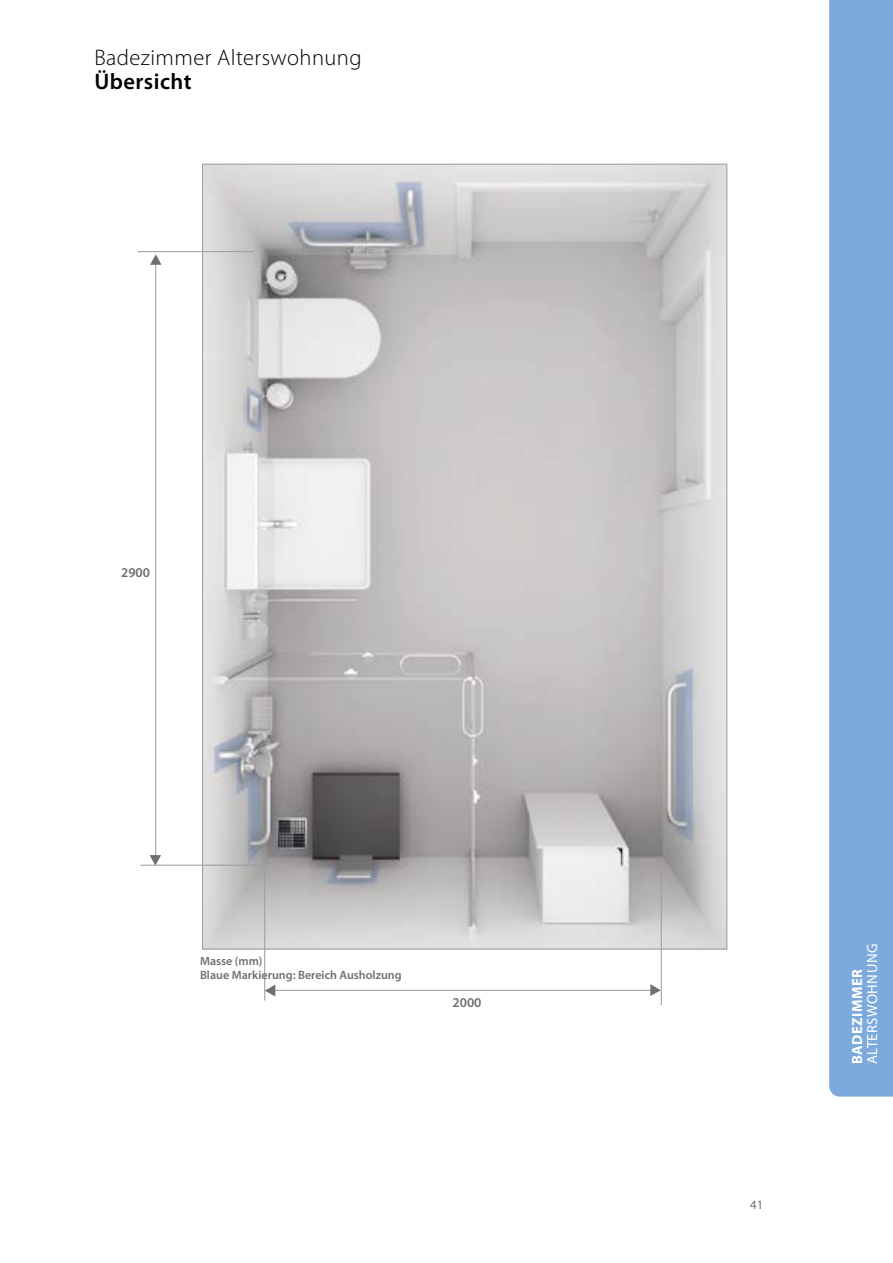
<style>
.page{position:relative;width:893px;height:1263px;background:#fff}
.page>*{position:absolute;margin:0;border:0;box-sizing:border-box;transform-origin:0 0}
.t1{font:300 22.5px "Myriad Pro";letter-spacing:.02em;color:#000}
.t2{font:600 22.5px "Myriad Pro";letter-spacing:.02em;color:#000}
.t3{font:14.7px "Myriad Pro";letter-spacing:.03em;color:#fff}
.t4{font:700 14.7px "Myriad Pro";letter-spacing:.03em;color:#fff}
.t5{font:600 13.5px "Myriad Pro";color:#706f6f}
.t6{font:12.75px "Myriad Pro";color:#706f6f}
.t7{font:600 12px/13.4px "Myriad Pro";color:#706f6f}
</style>
<div class="page">
<img style="left:204px;top:166px;width:521px;height:781px">
<hr style="left:155px;top:263px;width:1px;height:599px;background:#9d9d9c">
<svg style="left:150px;top:855px;width:11px;height:10px"></svg>
<hr style="left:140px;top:865px;width:118px;height:1px;background:#9d9d9c">
<svg style="left:150px;top:254px;width:12px;height:11px"></svg>
<hr style="left:138px;top:251px;width:116px;height:1px;background:#9d9d9c">
<hr style="left:264px;top:990px;width:389px;height:1px;background:#9d9d9c">
<svg style="left:265px;top:984px;width:10px;height:12px"></svg>
<svg style="left:650px;top:984px;width:11px;height:12px"></svg>
<hr style="left:661px;top:867px;width:1px;height:138px;background:#9d9d9c">
<hr style="left:264px;top:870px;width:1px;height:130px;background:#9d9d9c">
<div style="left:829px;top:0;width:64px;height:1096px;background:#7caadc"></div>
<h1 class="t1" style="left:94px;top:45px;width:269px">Badezimmer Alterswohnung</h1>
<h1 class="t2" style="left:94px;top:67px;width:99px">Übersicht</h1>
<p class="t5" style="left:121px;top:564px;width:30px">2900</p>
<p class="t7" style="left:200px;top:954px;width:203px">Masse (mm)<br>Blaue Markierung: Bereich Ausholzung</p>
<p class="t5" style="left:453px;top:993px;width:30px">2000</p>
<p class="t6" style="left:750px;top:1197px;width:15px">41</p>
<p class="t3" style="left:863px;top:1064px;width:122px;rotate:-90deg">ALTERSWOHNUNG</p>
<p class="t4" style="left:848px;top:1064px;width:96px;rotate:-90deg">BADEZIMMER</p>
</div>
